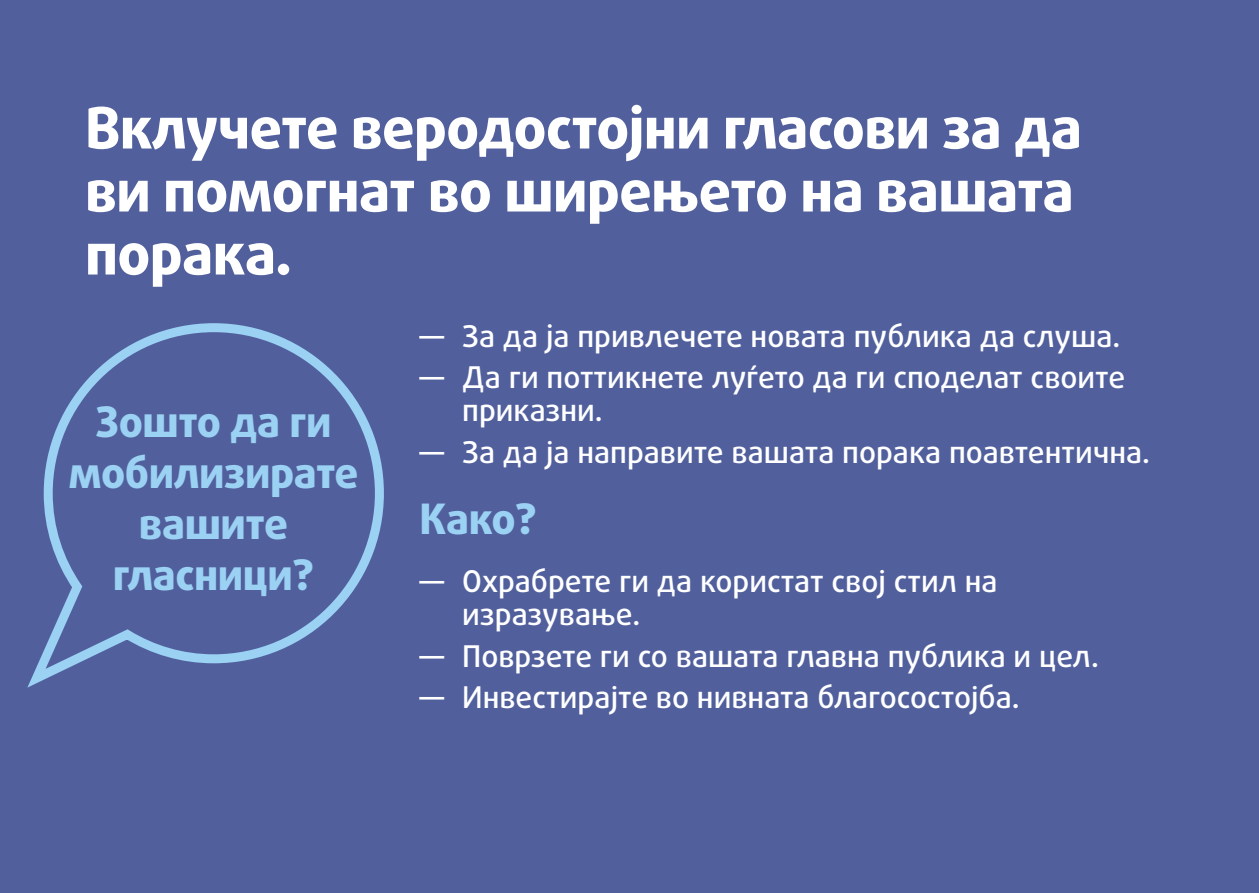
<style>
.page{position:relative;width:1259px;height:893px;background:#51609d}
.page>*{position:absolute;margin:0;border:0;box-sizing:border-box;transform-origin:0 0}
.Headline{font:800 57px/63px "Daxline Pro";letter-spacing:-.01em;color:#fff}
.Highlights_question{font:800 42px/51px "Daxline Pro";letter-spacing:-.01em;color:#9bd1f3;text-align:center}
.HOW{font:800 42px "Daxline Pro";color:#9bd1f3}
.t1{font:500 30px/33px "Daxline Pro";color:#fff}
</style>
<div class="page">
<svg style="left:27px;top:323px;width:357px;height:365px"></svg>
<p class="Headline" style="left:85px;top:97px;width:998px">Вклучете веродостојни гласови за да ви помогнат во ширењето на вашата порака.</p>
<p class="Highlights_question" style="left:69px;top:397px;width:291px">Зошто да ги мобилизирате вашите гласници?</p>
<p class="t1" style="left:420px;top:320px;width:702px">― За да ja привлечете новата публика да слуша.</p>
<p class="t1" style="left:462px;top:361px;width:664px;text-indent:-43px">― Да ги поттикнете луѓето да ги споделат своите приказни.</p>
<p class="t1" style="left:420px;top:436px;width:732px">― За да ја направите вашата порака поавтентична.</p>
<p class="HOW" style="left:420px;top:491px;width:119px">Како?</p>
<p class="t1" style="left:462px;top:565px;width:537px;text-indent:-43px">― Охрабрете ги да користат свој стил на изразување.</p>
<p class="t1" style="left:420px;top:640px;width:681px">― Поврзете ги со вашата главна публика и цел.</p>
<p class="t1" style="left:420px;top:681px;width:601px">― Инвестирајте во нивната благосостојба.</p>
</div>
